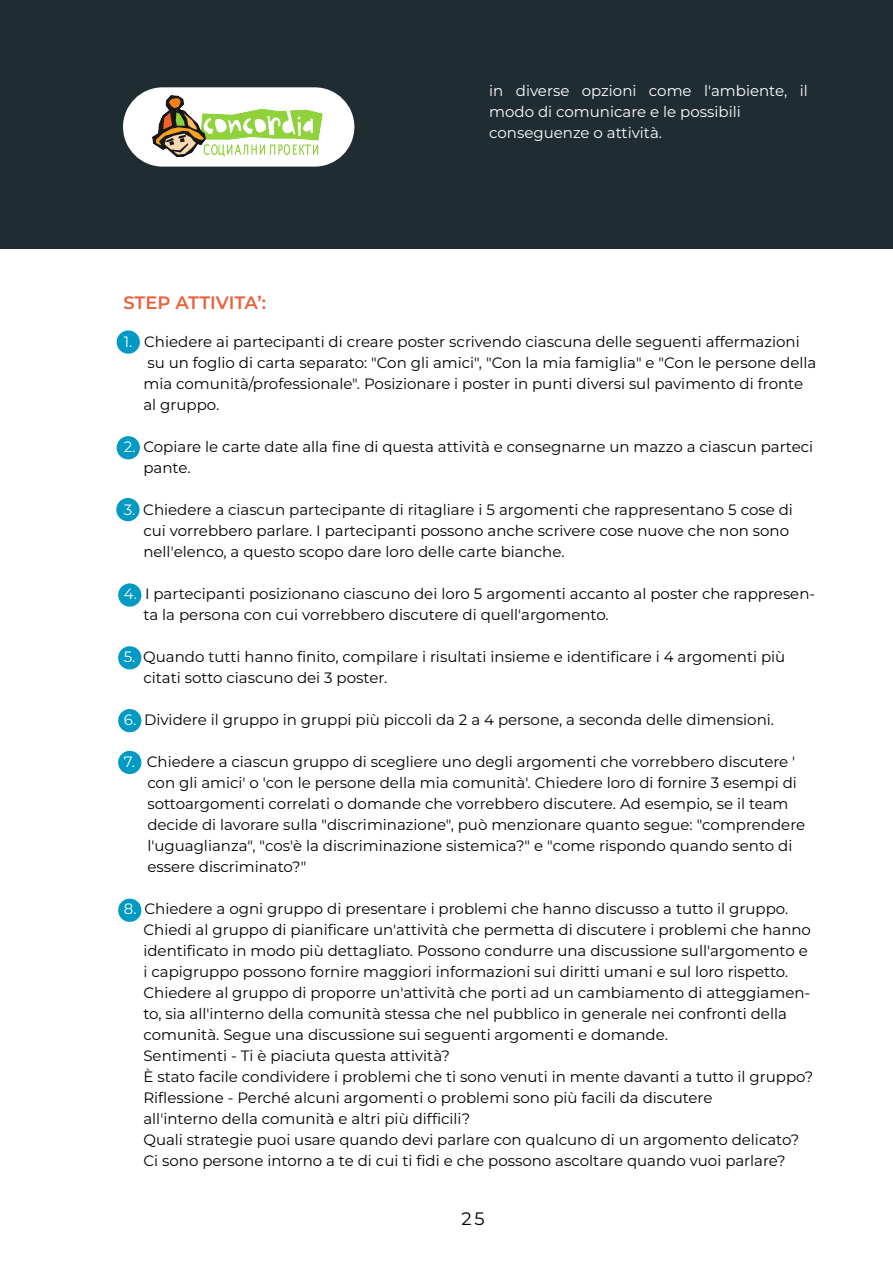
<style>
.page{position:relative;width:893px;height:1263px;background:#fff}
.page>*{position:absolute;margin:0;border:0;box-sizing:border-box;transform-origin:0 0}
.t1{font:600 18px "Montserrat";color:#ea613d}
.t2{font:18px "Montserrat";color:#000}
.t3{font:15px/21px "Montserrat";color:#000}
.t4{font:15px/21px "Montserrat";color:#fff}
.s1{color:#fff}
</style>
<div class="page">
<div style="left:118px;top:899px;width:23px;height:23px;background:#029ac3;border-radius:50%"></div>
<div style="left:118px;top:751px;width:23px;height:23px;background:#029ac3;border-radius:50%"></div>
<div style="left:0;top:0;width:893px;height:248px;background:#1f2c32"></div>
<div style="left:123px;top:87px;width:231px;height:80px;background:#fff;border-radius:40px"></div>
<img style="left:152px;top:95px;width:170px;height:62px">
<div style="left:118px;top:709px;width:23px;height:23px;background:#029ac3;border-radius:50%"></div>
<div style="left:118px;top:646px;width:23px;height:23px;background:#029ac3;border-radius:50%"></div>
<div style="left:117px;top:436px;width:23px;height:23px;background:#029ac3;border-radius:50%"></div>
<div style="left:116px;top:498px;width:24px;height:23px;background:#029ac3;border-radius:50%"></div>
<div style="left:118px;top:583px;width:23px;height:24px;background:#029ac3;border-radius:50%"></div>
<div style="left:117px;top:330px;width:23px;height:24px;background:#029ac3;border-radius:50%"></div>
<p class="t1" style="left:123px;top:291px;width:144px">STEP ATTIVITA’:</p>
<p class="t4" style="left:489px;top:80px;width:320px">in diverse opzioni come l'ambiente, il modo di comunicare e le possibili conseguenze o attività.</p>
<p class="t3" style="left:143px;top:331px;width:674px;text-indent:-20px"><span class="s1">1.</span> Chiedere ai partecipanti di creare poster scrivendo ciascuna delle seguenti affermazioni su un foglio di carta separato: "Con gli amici", "Con la mia famiglia" e "Con le persone della mia comunità/professionale". Posizionare i poster in punti diversi sul pavimento di fronte al gruppo.</p>
<p class="t3" style="left:143px;top:436px;width:671px;text-indent:-20px"><span class="s1">2.</span> Copiare le carte date alla fine di questa attività e consegnarne un mazzo a ciascun parteci pante.</p>
<p class="t3" style="left:143px;top:499px;width:651px;text-indent:-20px"><span class="s1">3.</span> Chiedere a ciascun partecipante di ritagliare i 5 argomenti che rappresentano 5 cose di cui vorrebbero parlare. I partecipanti possono anche scrivere cose nuove che non sono nell'elenco, a questo scopo dare loro delle carte bianche.</p>
<p class="t3" style="left:143px;top:583px;width:673px;text-indent:-20px"><span class="s1">4.</span> I partecipanti posizionano ciascuno dei loro 5 argomenti accanto al poster che rappresen&shy;ta la persona con cui vorrebbero discutere di quell'argomento.</p>
<p class="t3" style="left:143px;top:646px;width:643px;text-indent:-20px"><span class="s1">5.</span> Quando tutti hanno finito, compilare i risultati insieme e identificare i 4 argomenti più citati sotto ciascuno dei 3 poster.</p>
<p class="t3" style="left:124px;top:709px;width:652px"><span class="s1">6.</span> Dividere il gruppo in gruppi più piccoli da 2 a 4 persone, a seconda delle dimensioni.</p>
<p class="t3" style="left:147px;top:751px;width:659px;text-indent:-24px"><span class="s1">7.</span> Chiedere a ciascun gruppo di scegliere uno degli argomenti che vorrebbero discutere ' con gli amici' o 'con le persone della mia comunità'. Chiedere loro di fornire 3 esempi di sottoargomenti correlati o domande che vorrebbero discutere. Ad esempio, se il team decide di lavorare sulla "discriminazione", può menzionare quanto segue: "comprendere l'uguaglianza", "cos'è la discriminazione sistemica?" e "come rispondo quando sento di essere discriminato?"</p>
<p class="t3" style="left:143px;top:898px;width:671px;text-indent:-20px"><span class="s1">8.</span> Chiedere a ogni gruppo di presentare i problemi che hanno discusso a tutto il gruppo.<br>Chiedi al gruppo di pianificare un'attività che permetta di discutere i problemi che hanno identificato in modo più dettagliato. Possono condurre una discussione sull'argomento e i capigruppo possono fornire maggiori informazioni sui diritti umani e sul loro rispetto.<br>Chiedere al gruppo di proporre un'attività che porti ad un cambiamento di atteggiamen&shy;to, sia all'interno della comunità stessa che nel pubblico in generale nei confronti della comunità. Segue una discussione sui seguenti argomenti e domande.<br>Sentimenti - Ti è piaciuta questa attività?<br>È stato facile condividere i problemi che ti sono venuti in mente davanti a tutto il gruppo?<br>Riflessione - Perché alcuni argomenti o problemi sono più facili da discutere<br>all'interno della comunità e altri più difficili?<br>Quali strategie puoi usare quando devi parlare con qualcuno di un argomento delicato?<br>Ci sono persone intorno a te di cui ti fidi e che possono ascoltare quando vuoi parlare?</p>
<p class="t2" style="left:462px;top:1207px;width:25px">25</p>
</div>
